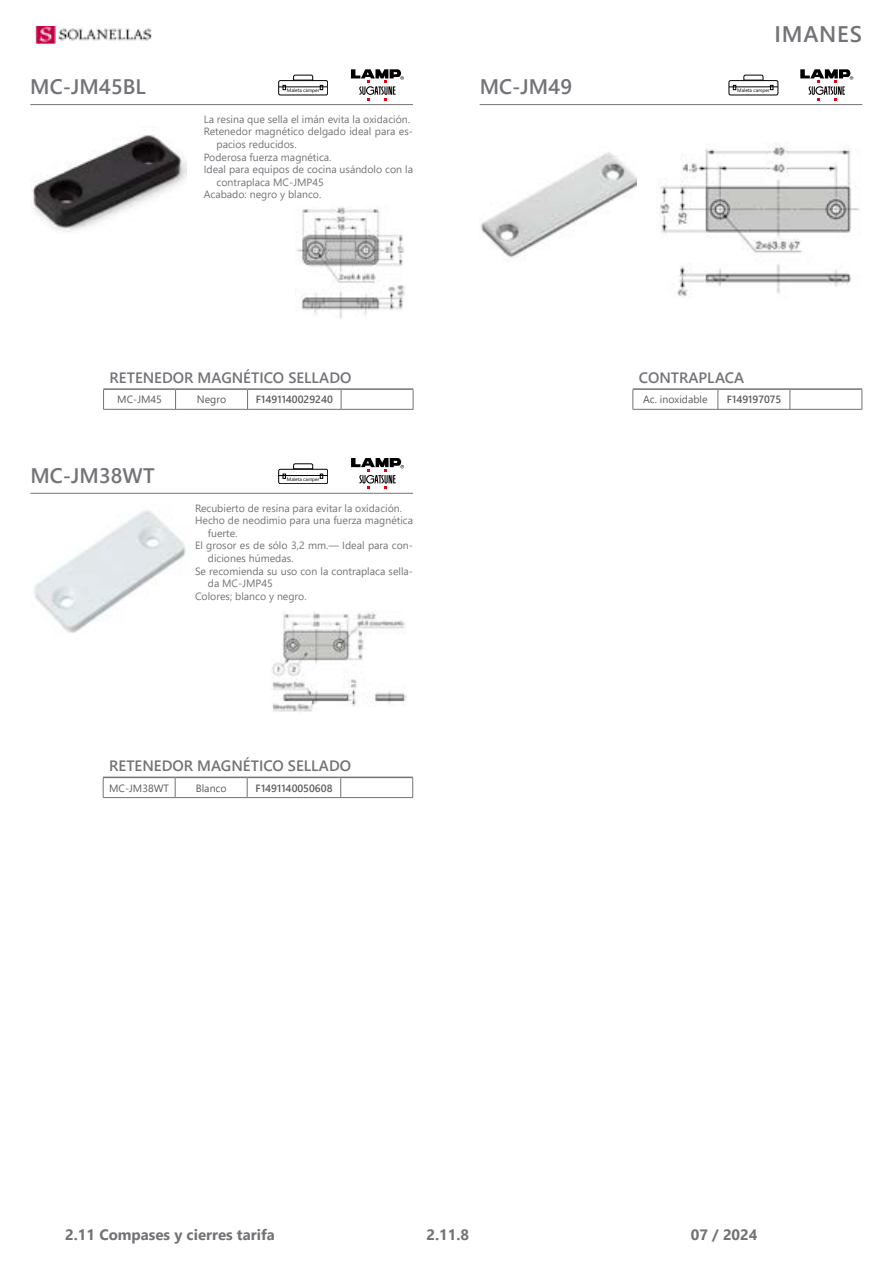
<style>
.page{position:relative;width:893px;height:1263px;background:#fff}
.page>*{position:absolute;margin:0;border:0;box-sizing:border-box;transform-origin:0 0}
.t1{font:600 22.5px "Segoe UI";letter-spacing:.035em;color:#737277}
.t2{font:600 21px "Segoe UI";color:#737277}
.t3{font:600 15px "Segoe UI";color:#737277}
.t4{font:700 15px "Segoe UI";color:#737277}
.t5{font:10.5px "Segoe UI";color:#737277}
.t6{font:10.5px "Segoe UI";color:#5c5b5f}
.t7{font:600 10.5px "Segoe UI";color:#5c5b5f}
.t8{font:4.95px "Segoe UI";color:#000}
</style>
<div class="page">
<img style="left:35px;top:26px;width:117px;height:17px">
<svg style="left:103px;top:778px;width:1px;height:19px"></svg>
<svg style="left:412px;top:778px;width:1px;height:19px"></svg>
<hr style="left:103px;top:797px;width:72px;height:1px;background:#737277">
<hr style="left:175px;top:797px;width:72px;height:1px;background:#737277">
<hr style="left:103px;top:777px;width:72px;height:1px;background:#737277">
<hr style="left:175px;top:777px;width:72px;height:1px;background:#737277">
<hr style="left:247px;top:777px;width:94px;height:1px;background:#737277">
<hr style="left:341px;top:777px;width:72px;height:1px;background:#737277">
<svg style="left:175px;top:778px;width:1px;height:19px"></svg>
<hr style="left:341px;top:797px;width:72px;height:1px;background:#737277">
<svg style="left:247px;top:778px;width:1px;height:19px"></svg>
<svg style="left:340px;top:778px;width:1px;height:19px"></svg>
<hr style="left:247px;top:797px;width:94px;height:1px;background:#737277">
<svg style="left:103px;top:390px;width:1px;height:19px"></svg>
<svg style="left:413px;top:390px;width:1px;height:19px"></svg>
<hr style="left:103px;top:409px;width:73px;height:1px;background:#737277">
<hr style="left:176px;top:409px;width:72px;height:1px;background:#737277">
<hr style="left:103px;top:388px;width:73px;height:2px;background:#737277">
<hr style="left:176px;top:388px;width:72px;height:2px;background:#737277">
<hr style="left:248px;top:388px;width:93px;height:2px;background:#737277">
<hr style="left:341px;top:388px;width:72px;height:2px;background:#737277">
<svg style="left:175px;top:390px;width:1px;height:19px"></svg>
<svg style="left:247px;top:390px;width:1px;height:19px"></svg>
<svg style="left:341px;top:390px;width:1px;height:19px"></svg>
<hr style="left:248px;top:409px;width:93px;height:1px;background:#737277">
<hr style="left:341px;top:409px;width:72px;height:1px;background:#737277">
<hr style="left:30px;top:104px;width:383px;height:1px;background:#737277">
<svg style="left:351px;top:69px;width:53px;height:32px"></svg>
<img style="left:30px;top:135px;width:157px;height:97px">
<img style="left:295px;top:207px;width:110px;height:112px">
<hr style="left:30px;top:493px;width:383px;height:1px;background:#737277">
<svg style="left:351px;top:458px;width:53px;height:31px"></svg>
<img style="left:34px;top:510px;width:152px;height:123px">
<img style="left:271px;top:610px;width:136px;height:102px">
<div style="left:278px;top:80px;width:50px;height:15px;border:1px solid #000;border-radius:2px"></div>
<hr style="left:279px;top:87px;width:49px;height:1px;background:#000">
<svg style="left:283px;top:85px;width:3px;height:5px"></svg>
<svg style="left:320px;top:85px;width:3px;height:5px"></svg>
<svg style="left:293px;top:75px;width:21px;height:6px"></svg>
<div style="left:278px;top:469px;width:50px;height:15px;border:1px solid #000;border-radius:2px"></div>
<hr style="left:279px;top:475px;width:49px;height:1px;background:#000">
<svg style="left:293px;top:463px;width:21px;height:7px"></svg>
<hr style="left:480px;top:104px;width:382px;height:1px;background:#737277">
<svg style="left:800px;top:69px;width:53px;height:32px"></svg>
<img style="left:480px;top:152px;width:157px;height:106px">
<img style="left:659px;top:143px;width:201px;height:154px">
<div style="left:729px;top:80px;width:49px;height:15px;border:1px solid #000;border-radius:2px"></div>
<hr style="left:729px;top:87px;width:49px;height:1px;background:#000">
<svg style="left:733px;top:85px;width:3px;height:5px"></svg>
<svg style="left:770px;top:85px;width:3px;height:5px"></svg>
<svg style="left:743px;top:75px;width:21px;height:6px"></svg>
<svg style="left:633px;top:390px;width:1px;height:19px"></svg>
<svg style="left:862px;top:390px;width:1px;height:19px"></svg>
<hr style="left:633px;top:409px;width:85px;height:1px;background:#737277">
<hr style="left:633px;top:388px;width:85px;height:2px;background:#737277">
<hr style="left:718px;top:388px;width:72px;height:2px;background:#737277">
<hr style="left:790px;top:388px;width:72px;height:2px;background:#737277">
<hr style="left:790px;top:409px;width:72px;height:1px;background:#737277">
<svg style="left:718px;top:390px;width:1px;height:19px"></svg>
<svg style="left:790px;top:390px;width:1px;height:19px"></svg>
<hr style="left:718px;top:409px;width:72px;height:1px;background:#737277">
<h2 class="t2" style="left:30px;top:67px;width:117px">MC-JM45BL</h2>
<p class="t8" style="left:287px;top:86px;width:34px">Maleta camper</p>
<p class="t5" style="left:204px;top:109px;width:208px">La resina que sella el imán evita la oxidación.</p>
<p class="t5" style="left:204px;top:122px;width:211px">Retenedor magnético delgado ideal para es-</p>
<p class="t5" style="left:217px;top:134px;width:82px">pacios reducidos.</p>
<p class="t5" style="left:204px;top:147px;width:129px">Poderosa fuerza magnética.</p>
<p class="t5" style="left:204px;top:160px;width:211px">Ideal para equipos de cocina usándolo con la</p>
<p class="t5" style="left:217px;top:172px;width:109px">contraplaca MC-JMP45</p>
<p class="t5" style="left:204px;top:185px;width:119px">Acabado: negro y blanco.</p>
<h3 class="t3" style="left:110px;top:364px;width:243px">RETENEDOR MAGNÉTICO SELLADO</h3>
<p class="t6" style="left:117px;top:390px;width:46px">MC-JM45</p>
<p class="t6" style="left:197px;top:390px;width:31px">Negro</p>
<p class="t7" style="left:256px;top:390px;width:79px">F1491140029240</p>
<h2 class="t2" style="left:30px;top:455px;width:126px">MC-JM38WT</h2>
<p class="t8" style="left:287px;top:474px;width:34px">Maleta camper</p>
<p class="t5" style="left:195px;top:498px;width:209px">Recubierto de resina para evitar la oxidación.</p>
<p class="t5" style="left:195px;top:510px;width:220px">Hecho de neodimio para una fuerza magnética</p>
<p class="t5" style="left:208px;top:523px;width:31px">fuerte.</p>
<p class="t5" style="left:195px;top:536px;width:220px">El grosor es de sólo 3,2 mm.— Ideal para con-</p>
<p class="t5" style="left:208px;top:548px;width:87px">diciones húmedas.</p>
<p class="t5" style="left:195px;top:561px;width:220px">Se recomienda su uso con la contraplaca sella-</p>
<p class="t5" style="left:208px;top:573px;width:66px">da MC-JMP45</p>
<p class="t5" style="left:195px;top:586px;width:113px">Colores; blanco y negro.</p>
<h3 class="t3" style="left:109px;top:752px;width:243px">RETENEDOR MAGNÉTICO SELLADO</h3>
<p class="t6" style="left:109px;top:778px;width:61px">MC-JM38WT</p>
<p class="t6" style="left:196px;top:778px;width:32px">Blanco</p>
<p class="t7" style="left:256px;top:778px;width:78px">F1491140050608</p>
<h1 class="t1" style="left:774px;top:13px;width:89px">IMANES</h1>
<h2 class="t2" style="left:480px;top:67px;width:94px">MC-JM49</h2>
<p class="t8" style="left:737px;top:86px;width:34px">Maleta camper</p>
<h3 class="t3" style="left:639px;top:364px;width:107px">CONTRAPLACA</h3>
<p class="t6" style="left:643px;top:390px;width:66px">Ac. inoxidable</p>
<p class="t7" style="left:727px;top:390px;width:56px">F149197075</p>
<h3 class="t4" style="left:65px;top:1221px;width:211px">2.11 Compases y cierres tarifa</h3>
<h3 class="t4" style="left:426px;top:1221px;width:44px">2.11.8</h3>
<h3 class="t4" style="left:691px;top:1221px;width:68px">07 / 2024</h3>
</div>
